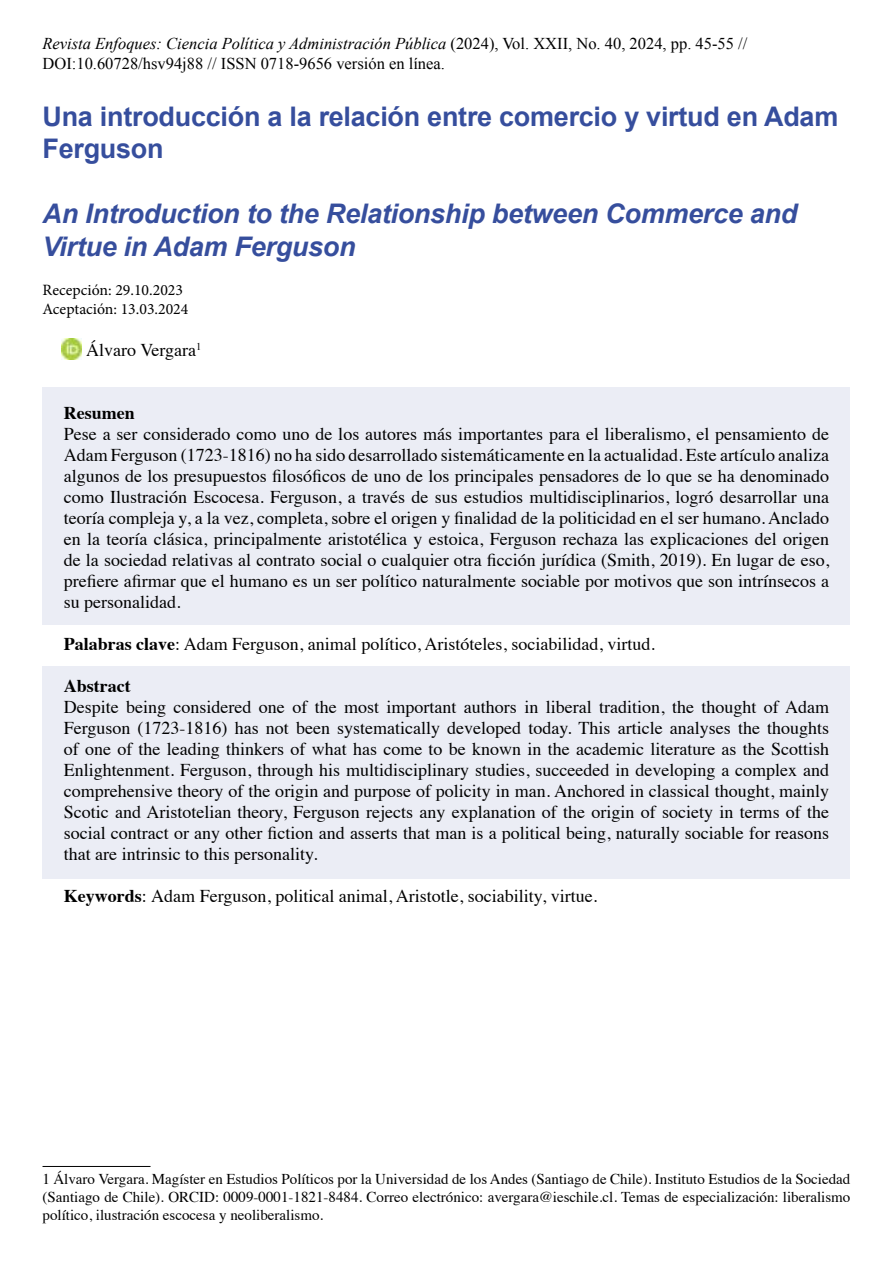
<style>
.page{position:relative;width:893px;height:1263px;background:#fff}
.page>*{position:absolute;margin:0;border:0;box-sizing:border-box;transform-origin:0 0}
.t1{font:italic 700 27px/32.4px "Arial";letter-spacing:-.01em;color:#364e9d}
.t2{font:700 27px/32.4px "Arial";letter-spacing:-.01em;color:#364e9d}
.t3{font:18px/21px "Times";color:#000;text-align:justify}
.t4{font:700 18px "Times";color:#000}
.t5{font:16.5px/19.8px "Times New Roman";color:#000}
.t6{font:15.75px/19.5px "Minion Pro";color:#000}
.t7{font:15px/18px "Times";color:#000;text-align:justify}
.s1{font-style:italic}
.s2{font-weight:700}
</style>
<div class="page">
<div style="left:43px;top:666px;width:807px;height:213px;background:#ebedf5"></div>
<div style="left:43px;top:387px;width:807px;height:237px;background:#ebedf5"></div>
<hr style="left:43px;top:1166px;width:108px;height:1px;background:#000">
<img style="left:62px;top:338px;width:20px;height:22px">
<p class="t5" style="left:43px;top:33px;width:706px"><span class="s1">Revista Enfoques: Ciencia Política y Administración Pública</span> (2024), Vol. XXII, No. 40, 2024, pp. 45-55 //<br>DOI:10.60728/hsv94j88 // ISSN 0718-9656 versión en línea.</p>
<h1 class="t2" style="left:43px;top:101px;width:797px">Una introducción a la relación entre comercio y virtud en Adam<br>Ferguson</h1>
<h1 class="t1" style="left:43px;top:199px;width:756px">An Introduction to the Relationship between Commerce and<br>Virtue in Adam Ferguson</h1>
<p class="t6" style="left:43px;top:280px;width:147px">Recepción: 29.10.2023<br>Aceptación: 13.03.2024</p>
<p class="t3" style="left:86px;top:338px;width:117px">Álvaro Vergara<sup>1</sup></p>
<p class="t4" style="left:64px;top:396px;width:72px">Resumen</p>
<p class="t3" style="left:64px;top:422px;width:767px">Pese a ser considerado como uno de los autores más importantes para el liberalismo, el pensamiento de Adam Ferguson (1723-1816) no ha sido desarrollado sistemáticamente en la actualidad. Este artículo analiza algunos de los presupuestos filosóficos de uno de los principales pensadores de lo que se ha denominado como Ilustración Escocesa. Ferguson, a través de sus estudios multidisciplinarios, logró desarrollar una teoría compleja y, a la vez, completa, sobre el origen y finalidad de la politicidad en el ser humano. Anclado en la teoría clásica, principalmente aristotélica y estoica, Ferguson rechaza las explicaciones del origen de la sociedad relativas al contrato social o cualquier otra ficción jurídica (Smith, 2019). En lugar de eso, prefiere afirmar que el humano es un ser político naturalmente sociable por motivos que son intrínsecos a su personalidad.</p>
<p class="t3" style="left:64px;top:632px;width:593px"><span class="s2">Palabras clave</span>: Adam Ferguson, animal político, Aristóteles, sociabilidad, virtud.</p>
<p class="t4" style="left:64px;top:669px;width:68px">Abstract</p>
<p class="t3" style="left:64px;top:695px;width:767px">Despite being considered one of the most important authors in liberal tradition, the thought of Adam Ferguson (1723-1816) has not been systematically developed today. This article analyses the thoughts of one of the leading thinkers of what has come to be known in the academic literature as the Scottish Enlightenment. Ferguson, through his multidisciplinary studies, succeeded in developing a complex and comprehensive theory of the origin and purpose of policity in man. Anchored in classical thought, mainly Scotic and Aristotelian theory, Ferguson rejects any explanation of the origin of society in terms of the social contract or any other fiction and asserts that man is a political being, naturally sociable for reasons that are intrinsic to this personality.</p>
<p class="t3" style="left:64px;top:884px;width:535px"><span class="s2">Keywords</span>: Adam Ferguson, political animal, Aristotle, sociability, virtue.</p>
<p class="t7" style="left:43px;top:1169px;width:809px">1 Álvaro Vergara. Magíster en Estudios Políticos por la Universidad de los Andes (Santiago de Chile). Instituto Estudios de la Sociedad (Santiago de Chile). ORCID: 0009-0001-1821-8484. Correo electrónico: avergara@ieschile.cl. Temas de especialización: liberalismo político, ilustración escocesa y neoliberalismo.</p>
</div>
